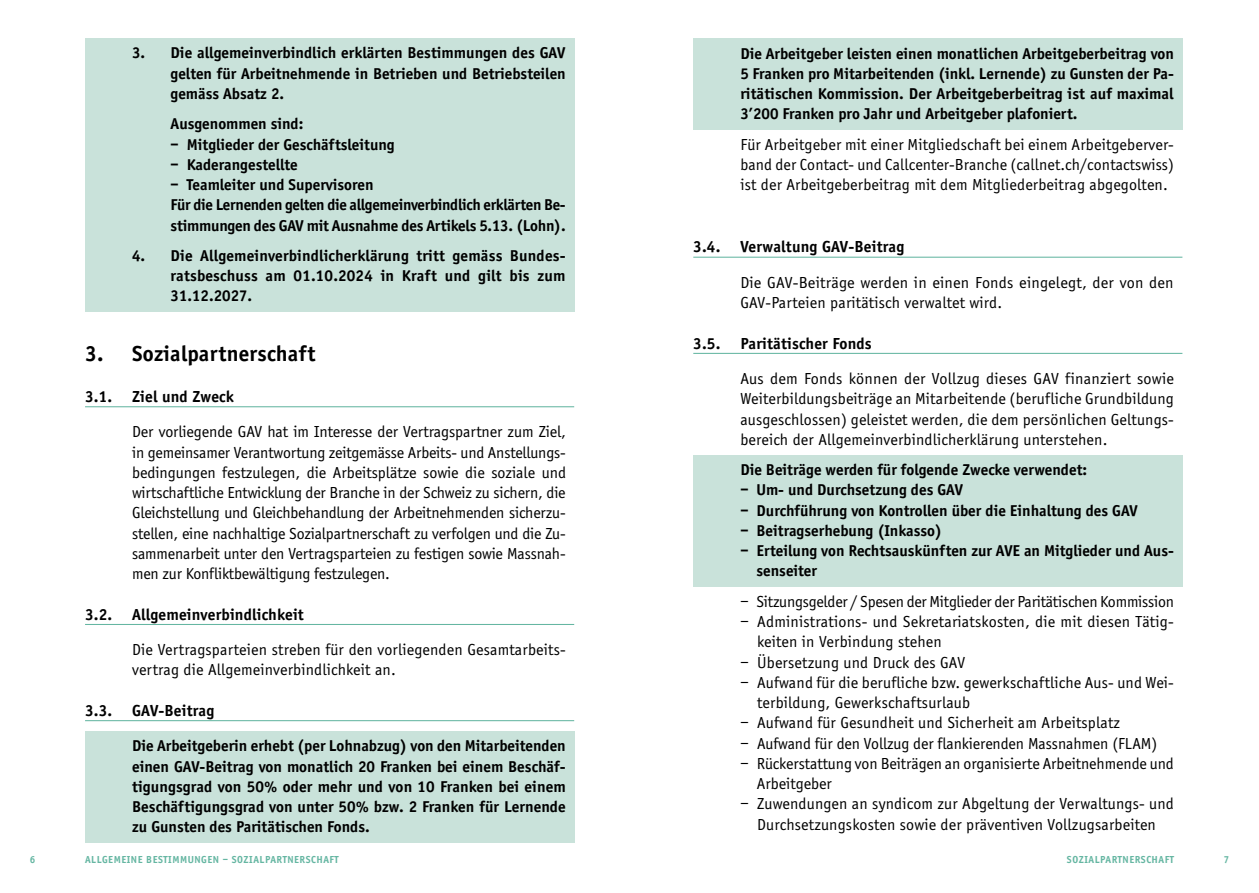
<style>
.page{position:relative;width:1259px;height:893px;background:#fff}
.page>*{position:absolute;margin:0;border:0;box-sizing:border-box;transform-origin:0 0}
.t1{font:700 22.5px "Officina Sans";letter-spacing:.01em;color:#000}
.t2{font:16.5px/20.2px "Officina Sans";letter-spacing:.01em;color:#000}
.t3{font:700 16.5px "Officina Sans";letter-spacing:.01em;color:#000}
.t4{font:16.5px "Officina Sans";letter-spacing:-.01em;color:#000}
.t5{font:700 16.2px/20.2px "Officina Sans";color:#000;text-align:justify}
.t6{font:700 10.5px "Officina Sans";letter-spacing:.05em;color:#65b6a2}
</style>
<div class="page">
<div style="left:85px;top:38px;width:489px;height:71px;background:#c9e2da"></div>
<div style="left:85px;top:109px;width:489px;height:30px;background:#c9e2da"></div>
<div style="left:85px;top:137px;width:489px;height:23px;background:#c9e2da"></div>
<div style="left:85px;top:157px;width:489px;height:23px;background:#c9e2da"></div>
<div style="left:85px;top:177px;width:489px;height:23px;background:#c9e2da"></div>
<div style="left:85px;top:197px;width:489px;height:44px;background:#c9e2da"></div>
<div style="left:85px;top:241px;width:489px;height:70px;background:#c9e2da"></div>
<hr style="left:85px;top:406px;width:489px;height:1px;background:#65b6a2">
<hr style="left:85px;top:624px;width:489px;height:1px;background:#65b6a2">
<hr style="left:85px;top:720px;width:489px;height:1px;background:#65b6a2">
<div style="left:85px;top:731px;width:489px;height:111px;background:#c9e2da"></div>
<div style="left:693px;top:38px;width:489px;height:91px;background:#c9e2da"></div>
<hr style="left:693px;top:257px;width:489px;height:1px;background:#65b6a2">
<hr style="left:693px;top:353px;width:489px;height:1px;background:#65b6a2">
<div style="left:693px;top:455px;width:489px;height:30px;background:#c9e2da"></div>
<div style="left:693px;top:475px;width:489px;height:30px;background:#c9e2da"></div>
<div style="left:693px;top:495px;width:489px;height:31px;background:#c9e2da"></div>
<div style="left:693px;top:516px;width:489px;height:30px;background:#c9e2da"></div>
<div style="left:693px;top:536px;width:489px;height:50px;background:#c9e2da"></div>
<p class="t5" style="left:171px;top:43px;width:396px;text-indent:-38px">3. Die allgemeinverbindlich erklärten Bestimmungen des GAV gelten für Arbeitnehmende in Betrieben und Betriebsteilen gemäss Absatz 2.</p>
<p class="t5" style="left:171px;top:114px;width:134px">Ausgenommen sind:</p>
<p class="t5" style="left:171px;top:134px;width:226px">– Mitglieder der Geschäftsleitung</p>
<p class="t5" style="left:171px;top:154px;width:129px">– Kaderangestellte</p>
<p class="t5" style="left:171px;top:174px;width:396px;text-align:left">– Teamleiter und Supervisoren<br>Für die Lernenden gelten die allgemeinverbindlich erklärten Be&shy;stimmungen des GAV mit Ausnahme des Artikels 5.13. (Lohn).</p>
<p class="t5" style="left:171px;top:245px;width:396px;text-indent:-38px">4. Die Allgemeinverbindlicherklärung tritt gemäss Bundes&shy;ratsbeschuss am 01.10.2024 in Kraft und gilt bis zum 31.12.2027.</p>
<h1 class="t1" style="left:85px;top:340px;width:232px">3. Sozialpartnerschaft</h1>
<p class="t3" style="left:85px;top:387px;width:150px">3.1. Ziel und Zweck</p>
<p class="t2" style="left:132px;top:422px;width:435px;text-align:justify">Der vorliegende GAV hat im Interesse der Vertragspartner zum Ziel, in gemeinsamer Verantwortung zeitgemässe Arbeits- und Anstellungs&shy;bedingungen festzulegen, die Arbeitsplätze sowie die soziale und wirtschaftliche Entwicklung der Branche in der Schweiz zu sichern, die Gleichstellung und Gleichbehandlung der Arbeitnehmenden sicherzu&shy;stellen, eine nachhaltige Sozialpartnerschaft zu verfolgen und die Zu&shy;sammenarbeit unter den Vertragsparteien zu festigen sowie Massnah&shy;men zur Konfliktbewältigung festzulegen.</p>
<p class="t3" style="left:85px;top:604px;width:220px">3.2. Allgemeinverbindlichkeit</p>
<p class="t2" style="left:132px;top:640px;width:435px">Die Vertragsparteien streben für den vorliegenden Gesamtarbeits&shy;vertrag die Allgemeinverbindlichkeit an.</p>
<p class="t3" style="left:85px;top:700px;width:131px">3.3. GAV-Beitrag</p>
<p class="t5" style="left:132px;top:736px;width:435px">Die Arbeitgeberin erhebt (per Lohnabzug) von den Mitarbeitenden einen GAV-Beitrag von monatlich 20 Franken bei einem Beschäf&shy;tigungsgrad von 50% oder mehr und von 10 Franken bei einem Beschäftigungsgrad von unter 50% bzw. 2 Franken für Lernende zu Gunsten des Paritätischen Fonds.</p>
<p class="t5" style="left:740px;top:43px;width:435px">Die Arbeitgeber leisten einen monatlichen Arbeitgeberbeitrag von 5 Franken pro Mitarbeitenden (inkl. Lernende) zu Gunsten der Pa&shy;ritätischen Kommission. Der Arbeitgeberbeitrag ist auf maximal 3’200 Franken pro Jahr und Arbeitgeber plafoniert.</p>
<p class="t2" style="left:740px;top:134px;width:435px;text-align:justify">Für Arbeitgeber mit einer Mitgliedschaft bei einem Arbeitgeberver&shy;band der Contact- und Callcenter-Branche (callnet.ch/contactswiss) ist der Arbeitgeberbeitrag mit dem Mitgliederbeitrag abgegolten.</p>
<p class="t3" style="left:693px;top:237px;width:213px">3.4. Verwaltung GAV-Beitrag</p>
<p class="t2" style="left:740px;top:272px;width:435px">Die GAV-Beiträge werden in einen Fonds eingelegt, der von den<br>GAV-Parteien paritätisch verwaltet wird.</p>
<p class="t3" style="left:693px;top:333px;width:180px">3.5. Paritätischer Fonds</p>
<p class="t2" style="left:740px;top:369px;width:435px;text-align:justify">Aus dem Fonds können der Vollzug dieses GAV finanziert sowie Weiterbildungsbeiträge an Mitarbeitende (berufliche Grundbildung ausgeschlossen) geleistet werden, die dem persönlichen Geltungs&shy;bereich der Allgemeinverbindlicherklärung unterstehen.</p>
<p class="t5" style="left:740px;top:460px;width:348px">Die Beiträge werden für folgende Zwecke verwendet:</p>
<p class="t5" style="left:740px;top:480px;width:224px">– Um- und Durchsetzung des GAV</p>
<p class="t5" style="left:740px;top:500px;width:399px">– Durchführung von Kontrollen über die Einhaltung des GAV</p>
<p class="t5" style="left:740px;top:520px;width:203px">– Beitragserhebung (Inkasso)</p>
<p class="t5" style="left:756px;top:541px;width:419px;text-indent:-16px">– Erteilung von Rechtsauskünften zur AVE an Mitglieder und Aus&shy;senseiter</p>
<p class="t4" style="left:740px;top:592px;width:435px">– Sitzungsgelder / Spesen der Mitglieder der Paritätischen Kommission</p>
<p class="t2" style="left:757px;top:612px;width:418px;text-indent:-17px">– Administrations- und Sekretariatskosten, die mit diesen Tätig&shy;keiten in Verbindung stehen</p>
<p class="t2" style="left:740px;top:652px;width:226px">– Übersetzung und Druck des GAV</p>
<p class="t2" style="left:757px;top:672px;width:418px;text-indent:-17px">– Aufwand für die berufliche bzw. gewerkschaftliche Aus- und Wei&shy;terbildung, Gewerkschaftsurlaub</p>
<p class="t2" style="left:740px;top:713px;width:381px">– Aufwand für Gesundheit und Sicherheit am Arbeitsplatz</p>
<p class="t2" style="left:740px;top:733px;width:418px">– Aufwand für den Vollzug der flankierenden Massnahmen (FLAM)</p>
<p class="t2" style="left:757px;top:753px;width:418px;text-indent:-16px">– Rückerstattung von Beiträgen an organisierte Arbeitnehmende und<br>Arbeitgeber</p>
<p class="t2" style="left:740px;top:794px;width:435px;text-align:center">– Zuwendungen an syndicom zur Abgeltung der Verwaltungs- und<br>Durchsetzungskosten sowie der präventiven Vollzugsarbeiten</p>
<p class="t6" style="left:30px;top:853px;width:7px">6</p>
<p class="t6" style="left:85px;top:853px;width:255px">ALLGEMEINE BESTIMMUNGEN – SOZIALPARTNERSCHAFT</p>
<p class="t6" style="left:1223px;top:853px;width:7px">7</p>
<p class="t6" style="left:1067px;top:853px;width:108px">SOZIALPARTNERSCHAFT</p>
</div>
